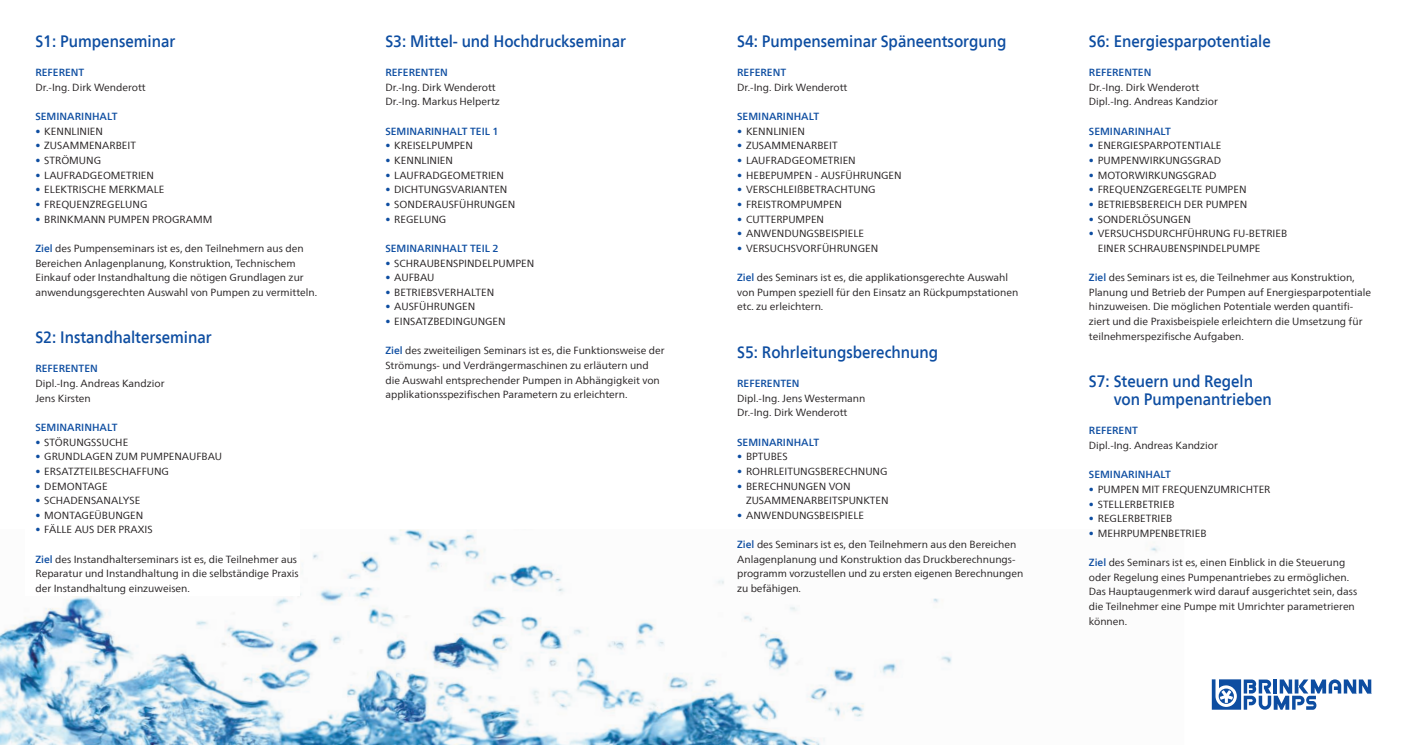
<style>
.page{position:relative;width:1407px;height:745px;background:#fff}
.page>*{position:absolute;margin:0;border:0;box-sizing:border-box;transform-origin:0 0}
.Headline{font:500 16.5px/18px "Frutiger Neue LT Com";color:#0d4da1;scale:.91 1}
.t1{font:10.25px/14.6px "Frutiger Neue LT Com";color:#231f20}
.Sub-Headline{font:500 10.25px "Frutiger Neue LT Com";color:#0d4da1}
.s1{color:#0d4da1}
.s2{font-weight:500;color:#0d4da1}
</style>
<div class="page">
<img style="left:0;top:529px;width:1160px;height:215px">
<svg style="left:1212px;top:679px;width:159px;height:30px"></svg>
<div style="left:25px;top:526px;width:274px;height:69px;background:#fff"></div>
<p class="Headline" style="left:35px;top:32px;width:155px">S1: Pumpenseminar</p>
<p class="Sub-Headline" style="left:35px;top:66px;width:50px">REFERENT</p>
<p class="t1" style="left:35px;top:80px;width:112px">Dr.-Ing. Dirk Wenderott</p>
<p class="Sub-Headline" style="left:35px;top:110px;width:84px">SEMINARINHALT</p>
<p class="t1" style="left:35px;top:124px;width:69px"><span class="s1">•</span> KENNLINIEN</p>
<p class="t1" style="left:35px;top:138px;width:102px"><span class="s1">•</span> ZUSAMMENARBEIT</p>
<p class="t1" style="left:35px;top:153px;width:67px"><span class="s1">•</span> STRÖMUNG</p>
<p class="t1" style="left:35px;top:167px;width:120px"><span class="s1">•</span> LAUFRADGEOMETRIEN</p>
<p class="t1" style="left:35px;top:182px;width:131px"><span class="s1">•</span> ELEKTRISCHE MERKMALE</p>
<p class="t1" style="left:35px;top:197px;width:114px"><span class="s1">•</span> FREQUENZREGELUNG</p>
<p class="t1" style="left:35px;top:211px;width:178px"><span class="s1">•</span> BRINKMANN PUMPEN PROGRAMM</p>
<p class="t1" style="left:35px;top:241px;width:283px"><span class="s2">Ziel</span> des Pumpenseminars ist es, den Teilnehmern aus den Bereichen Anlagenplanung, Konstruktion, Technischem Einkauf oder Instandhaltung die nötigen Grundlagen zur anwendungsgerechten Auswahl von Pumpen zu vermitteln.</p>
<p class="Headline" style="left:35px;top:328px;width:195px">S2: Instandhalterseminar</p>
<p class="Sub-Headline" style="left:35px;top:362px;width:64px">REFERENTEN</p>
<p class="t1" style="left:35px;top:376px;width:131px">Dipl.-Ing. Andreas Kandzior</p>
<p class="t1" style="left:35px;top:390px;width:57px">Jens Kirsten</p>
<p class="Sub-Headline" style="left:35px;top:421px;width:84px">SEMINARINHALT</p>
<p class="t1" style="left:35px;top:434px;width:94px"><span class="s1">•</span> STÖRUNGSSUCHE</p>
<p class="t1" style="left:35px;top:449px;width:188px"><span class="s1">•</span> GRUNDLAGEN ZUM PUMPENAUFBAU</p>
<p class="t1" style="left:35px;top:463px;width:135px"><span class="s1">•</span> ERSATZTEILBESCHAFFUNG</p>
<p class="t1" style="left:35px;top:478px;width:74px"><span class="s1">•</span> DEMONTAGE</p>
<p class="t1" style="left:35px;top:493px;width:106px"><span class="s1">•</span> SCHADENSANALYSE</p>
<p class="t1" style="left:35px;top:507px;width:109px"><span class="s1">•</span> MONTAGEÜBUNGEN</p>
<p class="t1" style="left:35px;top:522px;width:119px"><span class="s1">•</span> FÄLLE AUS DER PRAXIS</p>
<p class="t1" style="left:35px;top:551px;width:263px"><span class="s2">Ziel</span> des Instandhalterseminars ist es, die Teilnehmer aus</p>
<p class="t1" style="left:35px;top:566px;width:265px">Reparatur und Instandhaltung in die selbständige Praxis</p>
<p class="t1" style="left:35px;top:580px;width:156px">der Instandhaltung einzuweisen.</p>
<p class="Headline" style="left:385px;top:32px;width:266px">S3: Mittel- und Hochdruckseminar</p>
<p class="Sub-Headline" style="left:385px;top:66px;width:64px">REFERENTEN</p>
<p class="t1" style="left:385px;top:80px;width:112px">Dr.-Ing. Dirk Wenderott</p>
<p class="t1" style="left:385px;top:94px;width:116px">Dr.-Ing. Markus Helpertz</p>
<p class="Sub-Headline" style="left:385px;top:125px;width:115px">SEMINARINHALT TEIL 1</p>
<p class="t1" style="left:385px;top:138px;width:89px"><span class="s1">•</span> KREISELPUMPEN</p>
<p class="t1" style="left:385px;top:153px;width:69px"><span class="s1">•</span> KENNLINIEN</p>
<p class="t1" style="left:385px;top:167px;width:120px"><span class="s1">•</span> LAUFRADGEOMETRIEN</p>
<p class="t1" style="left:385px;top:182px;width:124px"><span class="s1">•</span> DICHTUNGSVARIANTEN</p>
<p class="t1" style="left:385px;top:197px;width:131px"><span class="s1">•</span> SONDERAUSFÜHRUNGEN</p>
<p class="t1" style="left:385px;top:211px;width:62px"><span class="s1">•</span> REGELUNG</p>
<p class="Sub-Headline" style="left:385px;top:242px;width:115px">SEMINARINHALT TEIL 2</p>
<p class="t1" style="left:385px;top:255px;width:150px"><span class="s1">•</span> SCHRAUBENSPINDELPUMPEN</p>
<p class="t1" style="left:385px;top:270px;width:51px"><span class="s1">•</span> AUFBAU</p>
<p class="t1" style="left:385px;top:284px;width:110px"><span class="s1">•</span> BETRIEBSVERHALTEN</p>
<p class="t1" style="left:385px;top:299px;width:91px"><span class="s1">•</span> AUSFÜHRUNGEN</p>
<p class="t1" style="left:385px;top:314px;width:122px"><span class="s1">•</span> EINSATZBEDINGUNGEN</p>
<p class="t1" style="left:385px;top:343px;width:281px"><span class="s2">Ziel</span> des zweiteiligen Seminars ist es, die Funktionsweise der Strömungs- und Verdrängermaschinen zu erläutern und die Auswahl entsprechender Pumpen in Abhängigkeit von applikationsspezifischen Parametern zu erleichtern.</p>
<p class="Headline" style="left:737px;top:32px;width:297px">S4: Pumpenseminar Späneentsorgung</p>
<p class="Sub-Headline" style="left:737px;top:66px;width:50px">REFERENT</p>
<p class="t1" style="left:737px;top:80px;width:112px">Dr.-Ing. Dirk Wenderott</p>
<p class="Sub-Headline" style="left:737px;top:110px;width:84px">SEMINARINHALT</p>
<p class="t1" style="left:737px;top:124px;width:69px"><span class="s1">•</span> KENNLINIEN</p>
<p class="t1" style="left:737px;top:138px;width:102px"><span class="s1">•</span> ZUSAMMENARBEIT</p>
<p class="t1" style="left:737px;top:153px;width:120px"><span class="s1">•</span> LAUFRADGEOMETRIEN</p>
<p class="t1" style="left:737px;top:167px;width:166px"><span class="s1">•</span> HEBEPUMPEN - AUSFÜHRUNGEN</p>
<p class="t1" style="left:737px;top:182px;width:140px"><span class="s1">•</span> VERSCHLEIßBETRACHTUNG</p>
<p class="t1" style="left:737px;top:197px;width:106px"><span class="s1">•</span> FREISTROMPUMPEN</p>
<p class="t1" style="left:737px;top:211px;width:88px"><span class="s1">•</span> CUTTERPUMPEN</p>
<p class="t1" style="left:737px;top:226px;width:128px"><span class="s1">•</span> ANWENDUNGSBEISPIELE</p>
<p class="t1" style="left:737px;top:241px;width:143px"><span class="s1">•</span> VERSUCHSVORFÜHRUNGEN</p>
<p class="t1" style="left:737px;top:270px;width:283px"><span class="s2">Ziel</span> des Seminars ist es, die applikationsgerechte Auswahl von Pumpen speziell für den Einsatz an Rückpumpstationen etc. zu erleichtern.</p>
<p class="Headline" style="left:737px;top:342px;width:222px">S5: Rohrleitungsberechnung</p>
<p class="Sub-Headline" style="left:737px;top:377px;width:64px">REFERENTEN</p>
<p class="t1" style="left:737px;top:390px;width:130px">Dipl.-Ing. Jens Westermann</p>
<p class="t1" style="left:737px;top:405px;width:112px">Dr.-Ing. Dirk Wenderott</p>
<p class="Sub-Headline" style="left:737px;top:435px;width:84px">SEMINARINHALT</p>
<p class="t1" style="left:737px;top:449px;width:52px"><span class="s1">•</span> BPTUBES</p>
<p class="t1" style="left:737px;top:463px;width:152px"><span class="s1">•</span> ROHRLEITUNGSBERECHNUNG</p>
<p class="t1" style="left:746px;top:478px;width:144px;text-indent:-9px"><span class="s1">•</span> BERECHNUNGEN VON<br>ZUSAMMENARBEITSPUNKTEN</p>
<p class="t1" style="left:737px;top:507px;width:128px"><span class="s1">•</span> ANWENDUNGSBEISPIELE</p>
<p class="t1" style="left:737px;top:536px;width:288px"><span class="s2">Ziel</span> des Seminars ist es, den Teilnehmern aus den Bereichen Anlagenplanung und Konstruktion das Druckberechnungs&shy;programm vorzustellen und zu ersten eigenen Berechnungen zu befähigen.</p>
<p class="Headline" style="left:1089px;top:32px;width:201px">S6: Energiesparpotentiale</p>
<p class="Sub-Headline" style="left:1089px;top:66px;width:64px">REFERENTEN</p>
<p class="t1" style="left:1089px;top:80px;width:112px">Dr.-Ing. Dirk Wenderott</p>
<p class="t1" style="left:1089px;top:94px;width:131px">Dipl.-Ing. Andreas Kandzior</p>
<p class="Sub-Headline" style="left:1089px;top:125px;width:84px">SEMINARINHALT</p>
<p class="t1" style="left:1089px;top:138px;width:134px"><span class="s1">•</span> ENERGIESPARPOTENTIALE</p>
<p class="t1" style="left:1089px;top:153px;width:134px"><span class="s1">•</span> PUMPENWIRKUNGSGRAD</p>
<p class="t1" style="left:1089px;top:167px;width:129px"><span class="s1">•</span> MOTORWIRKUNGSGRAD</p>
<p class="t1" style="left:1089px;top:182px;width:159px"><span class="s1">•</span> FREQUENZGEREGELTE PUMPEN</p>
<p class="t1" style="left:1089px;top:197px;width:160px"><span class="s1">•</span> BETRIEBSBEREICH DER PUMPEN</p>
<p class="t1" style="left:1089px;top:211px;width:104px"><span class="s1">•</span> SONDERLÖSUNGEN</p>
<p class="t1" style="left:1089px;top:226px;width:200px"><span class="s1">•</span> VERSUCHSDURCHFÜHRUNG FU-BETRIEB</p>
<p class="t1" style="left:1098px;top:241px;width:164px">EINER SCHRAUBENSPINDELPUMPE</p>
<p class="t1" style="left:1089px;top:270px;width:267px"><span class="s2">Ziel</span> des Seminars ist es, die Teilnehmer aus Konstruktion,</p>
<p class="t1" style="left:1089px;top:284px;width:284px">Planung und Betrieb der Pumpen auf Energiesparpotentiale hinzuweisen. Die möglichen Potentiale werden quantifi&shy;ziert und die Praxisbeispiele erleichtern die Umsetzung für teilnehmerspezifische Aufgaben.</p>
<p class="Headline" style="left:1113px;top:372px;width:175px;text-indent:-25px">S7: Steuern und Regeln von Pumpenantrieben</p>
<p class="Sub-Headline" style="left:1089px;top:424px;width:50px">REFERENT</p>
<p class="t1" style="left:1089px;top:437px;width:131px">Dipl.-Ing. Andreas Kandzior</p>
<p class="Sub-Headline" style="left:1089px;top:468px;width:84px">SEMINARINHALT</p>
<p class="t1" style="left:1089px;top:481px;width:183px"><span class="s1">•</span> PUMPEN MIT FREQUENZUMRICHTER</p>
<p class="t1" style="left:1089px;top:496px;width:87px"><span class="s1">•</span> STELLERBETRIEB</p>
<p class="t1" style="left:1089px;top:511px;width:85px"><span class="s1">•</span> REGLERBETRIEB</p>
<p class="t1" style="left:1089px;top:525px;width:119px"><span class="s1">•</span> MEHRPUMPENBETRIEB</p>
<p class="t1" style="left:1089px;top:554px;width:270px"><span class="s2">Ziel</span> des Seminars ist es, einen Einblick in die Steuerung oder Regelung eines Pumpenantriebes zu ermöglichen.<br>Das Hauptaugenmerk wird darauf ausgerichtet sein, dass die Teilnehmer eine Pumpe mit Umrichter parametrieren können.</p>
</div>
